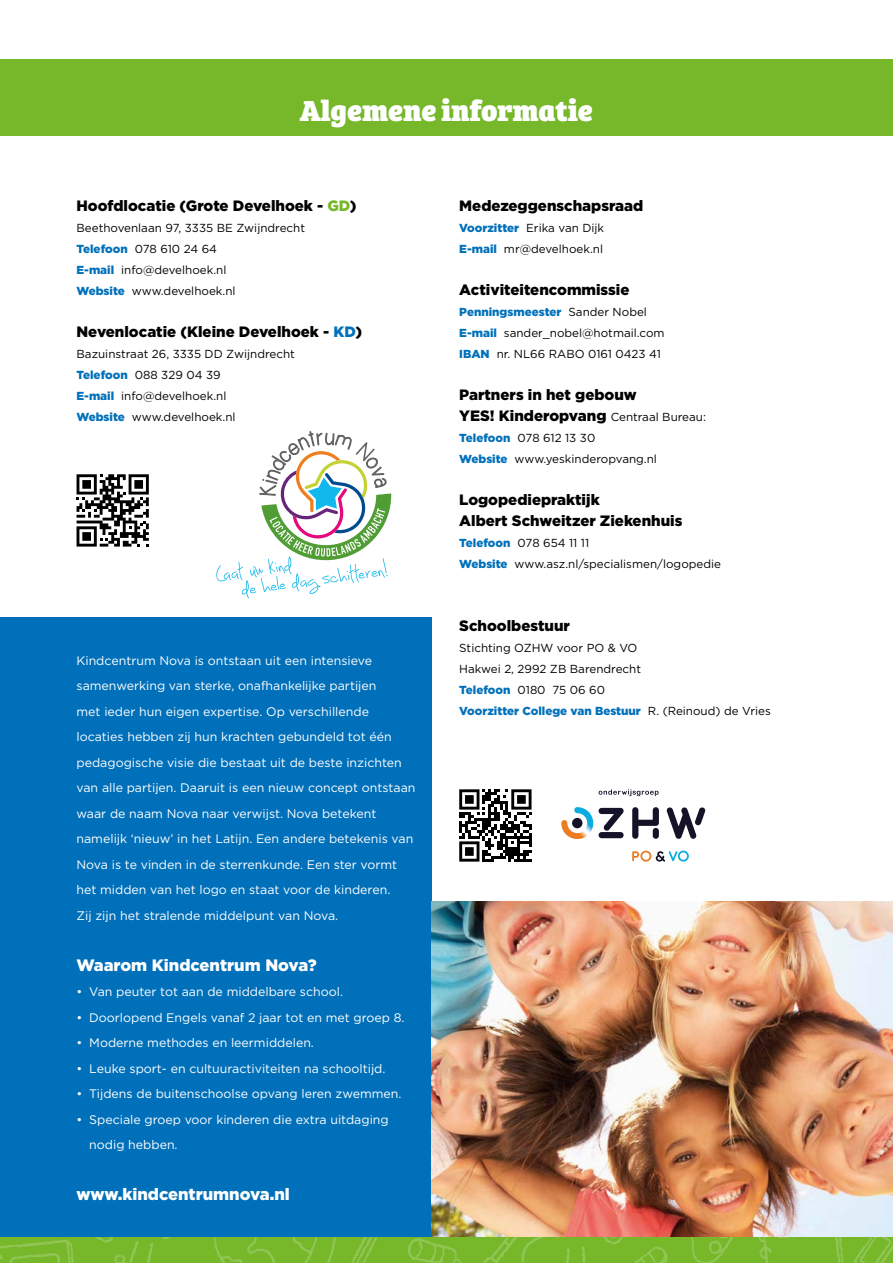
<style>
.page{position:relative;width:893px;height:1263px;background:#fff}
.page>*{position:absolute;margin:0;border:0;box-sizing:border-box;transform-origin:0 0}
.t1{font:30px "Bree Serif Eb";color:#fff}
.t2{font:900 16.5px "Gotham";color:#fff}
.t3{font:900 15px/21px "Gotham";color:#000}
.t4{font:12.3px/25.5px "Gotham";color:#fff}
.t5{font:11.7px/21px "Gotham";color:#000}
.s1{color:#76b82a}
.s2{font-weight:900;color:#0070ba}
.s3{color:#0070ba}
.s4{font-weight:400;font-size:11.7px}
</style>
<div class="page">
<svg style="left:77px;top:474px;width:72px;height:73px"></svg>
<svg style="left:216px;top:431px;width:175px;height:167px"></svg>
<div style="left:0;top:617px;width:432px;height:620px;background:#0070ba"></div>
<img style="left:432px;top:902px;width:461px;height:335px">
<svg style="left:459px;top:789px;width:72px;height:73px"></svg>
<div style="left:0;top:60px;width:893px;height:76px;background:#76b82a"></div>
<svg style="left:599px;top:789px;width:60px;height:7px"></svg>
<svg style="left:561px;top:807px;width:32px;height:32px"></svg>
<div style="left:572px;top:818px;width:10px;height:10px;background:#151328;border-radius:50%"></div>
<div style="left:599px;top:832px;width:25px;height:6px;background:#151328;border-radius:3px"></div>
<svg style="left:599px;top:808px;width:25px;height:23px"></svg>
<svg style="left:632px;top:807px;width:27px;height:32px"></svg>
<svg style="left:666px;top:807px;width:39px;height:32px"></svg>
<svg style="left:632px;top:851px;width:57px;height:11px"></svg>
<img style="left:0;top:1237px;width:893px;height:26px">
<h1 class="t1" style="left:300px;top:87px;width:295px">Algemene informatie</h1>
<p class="t3" style="left:77px;top:195px;width:282px">Hoofdlocatie (Grote Develhoek - <span class="s1">GD</span>)</p>
<p class="t5" style="left:77px;top:217px;width:230px">Beethovenlaan 97, 3335 BE Zwijndrecht<br><span class="s2">Telefoon</span> 078 610 24 64<br><span class="s2">E-mail</span> info@develhoek.nl<br><span class="s2">Website</span> www.develhoek.nl</p>
<p class="t3" style="left:77px;top:321px;width:287px">Nevenlocatie (Kleine Develhoek - <span class="s3">KD</span>)</p>
<p class="t5" style="left:77px;top:343px;width:220px">Bazuinstraat 26, 3335 DD Zwijndrecht<br><span class="s2">Telefoon</span> 088 329 04 39<br><span class="s2">E-mail</span> info@develhoek.nl<br><span class="s2">Website</span> www.develhoek.nl</p>
<p class="t4" style="left:77px;top:647px;width:340px">Kindcentrum Nova is ontstaan uit een intensieve samenwerking van sterke, onafhankelijke partijen<br>met ieder hun eigen expertise. Op verschillende locaties hebben zij hun krachten gebundeld tot één pedagogische visie die bestaat uit de beste inzichten van alle partijen. Daaruit is een nieuw concept ontstaan waar de naam Nova naar verwijst. Nova betekent namelijk ‘nieuw’ in het Latijn. Een andere betekenis van Nova is te vinden in de sterrenkunde. Een ster vormt het midden van het logo en staat voor de kinderen.<br>Zij zijn het stralende middelpunt van Nova.</p>
<h2 class="t2" style="left:77px;top:953px;width:242px">Waarom Kindcentrum Nova?</h2>
<p class="t4" style="left:77px;top:979px;width:268px">• Van peuter tot aan de middelbare school.</p>
<p class="t4" style="left:77px;top:1004px;width:329px">• Doorlopend Engels vanaf 2 jaar tot en met groep 8.</p>
<p class="t4" style="left:77px;top:1030px;width:239px">• Moderne methodes en leermiddelen.</p>
<p class="t4" style="left:77px;top:1055px;width:310px">• Leuke sport- en cultuuractiviteiten na schooltijd.</p>
<p class="t4" style="left:77px;top:1081px;width:326px">• Tijdens de buitenschoolse opvang leren zwemmen.</p>
<p class="t4" style="left:89px;top:1106px;width:301px;text-indent:-13px">• Speciale groep voor kinderen die extra uitdaging nodig hebben.</p>
<h2 class="t2" style="left:77px;top:1183px;width:215px">www.kindcentrumnova.nl</h2>
<p class="t3" style="left:459px;top:195px;width:185px">Medezeggenschapsraad</p>
<p class="t5" style="left:459px;top:217px;width:146px"><span class="s2">Voorzitter</span> Erika van Dijk<br><span class="s2">E-mail</span> mr@develhoek.nl</p>
<p class="t3" style="left:459px;top:279px;width:172px">Activiteitencommissie</p>
<p class="t5" style="left:459px;top:301px;width:207px"><span class="s2">Penningsmeester</span> Sander Nobel<br><span class="s2">E-mail</span> sander_nobel@hotmail.com<br><span class="s2">IBAN</span> nr. NL66 RABO 0161 0423 41</p>
<p class="t3" style="left:459px;top:384px;width:248px">Partners in het gebouw<br>YES! Kinderopvang <span class="s4">Centraal Bureau:</span></p>
<p class="t5" style="left:459px;top:427px;width:199px"><span class="s2">Telefoon</span> 078 612 13 30<br><span class="s2">Website</span> www.yeskinderopvang.nl</p>
<p class="t3" style="left:459px;top:489px;width:225px">Logopediepraktijk<br>Albert Schweitzer Ziekenhuis</p>
<p class="t5" style="left:459px;top:532px;width:263px"><span class="s2">Telefoon</span> 078 654 11 11<br><span class="s2">Website</span> www.asz.nl/specialismen/logopedie</p>
<p class="t3" style="left:459px;top:615px;width:112px">Schoolbestuur</p>
<p class="t5" style="left:459px;top:637px;width:313px">Stichting OZHW voor PO &amp; VO<br>Hakwei 2, 2992 ZB Barendrecht<br><span class="s2">Telefoon</span> 0180 75 06 60<br><span class="s2">Voorzitter College van Bestuur</span> R. (Reinoud) de Vries</p>
</div>
